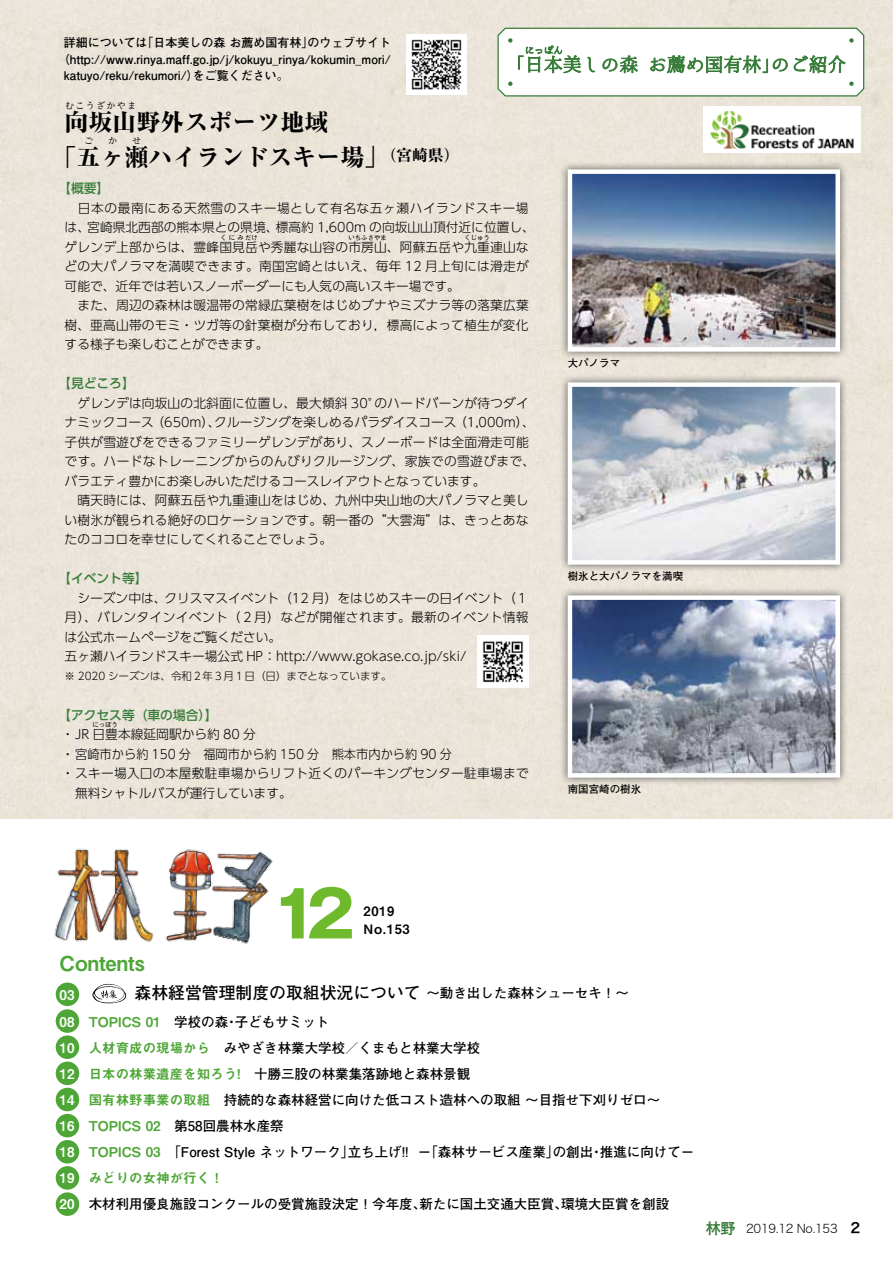
<style>
.page{position:relative;width:893px;height:1263px;background:#fff}
.page>*{position:absolute;margin:0;border:0;box-sizing:border-box;transform-origin:0 0}
.t1{font:700 63.75px "Gothic MB101 Pro";color:#6fba2c}
.t2{font:800 24px "Ryumin Pro";color:#000}
.t3{font:20.4px "Midashi Go Pro MB31";color:#4da635}
.t4{font:700 16.8px "Futo Go B101 Pro";color:#000}
.t5{font:700 13.5px/26px "Futo Go B101 Pro";color:#000}
.t6{font:13.5px "Midashi Go Pro MB31";color:#4da635}
.t7{font:13.5px "Midashi Go Pro MB31";color:#fff}
.t8{font:12.9px/18.1px "Midashi Go Pro MB31";letter-spacing:.05em;color:#000}
.t9{font:300 12.75px/19.5px "UD Shin Go Pro";letter-spacing:.01em;color:#000}
.t10{font:500 12.75px "UD Shin Go Pro";color:#387d39}
.t11{font:700 12px "Futo Go B101 Pro";color:#000}
.t12{font:12px "Hira Kaku Std W2";letter-spacing:-.025em;color:#000}
.t13{font:300 10.5px "UD Shin Go Pro";color:#000}
.t14{font:700 10.5px "Futo Go B101 Pro";color:#000}
.t15{font:800 9px "Ryumin Pro";letter-spacing:.145em;color:#000}
.t16{font:300 6.3px "UD Shin Go Pro";letter-spacing:.01em;color:#000}
.s1{font-size:13.5px}
.s2{font-family:"Midashi Go Pro MB31";font-weight:400;color:#fff}
.s3{font-family:"Midashi Go Pro MB31";font-weight:400;color:#4da635}
.s4{color:#fff}
.s5{font-family:"Hira Kaku Pro N W6";font-size:15px;color:#387d39}
.s6{font-family:"Hira Kaku Pro W6";font-size:13.8px}
</style>
<div class="page">
<img style="left:54px;top:848px;width:219px;height:96px">
<div style="left:56px;top:1192px;width:23px;height:24px;background:#4da635;border-radius:50%"></div>
<div style="left:56px;top:1114px;width:23px;height:23px;background:#4da635;border-radius:50%"></div>
<div style="left:56px;top:982px;width:23px;height:24px;background:#4da635;border-radius:50%"></div>
<div style="left:56px;top:1009px;width:23px;height:24px;background:#4da635;border-radius:50%"></div>
<div style="left:56px;top:1035px;width:23px;height:24px;background:#4da635;border-radius:50%"></div>
<div style="left:56px;top:1140px;width:23px;height:23px;background:#4da635;border-radius:50%"></div>
<div style="left:56px;top:1166px;width:23px;height:24px;background:#4da635;border-radius:50%"></div>
<div style="left:56px;top:1061px;width:23px;height:24px;background:#4da635;border-radius:50%"></div>
<div style="left:56px;top:1088px;width:23px;height:23px;background:#4da635;border-radius:50%"></div>
<svg style="left:92px;top:984px;width:34px;height:19px"></svg>
<svg style="left:496px;top:11px;width:369px;height:86px"></svg>
<img style="left:710px;top:111px;width:144px;height:38px">
<img style="left:411px;top:39px;width:51px;height:51px">
<div style="left:559px;top:374px;width:289px;height:199px;background:#000;opacity:.6"></div>
<img style="left:573px;top:387px;width:262px;height:173px">
<div style="left:568px;top:382px;width:272px;height:183px;border:4px solid #fff"></div>
<div style="left:559px;top:161px;width:289px;height:199px;background:#000;opacity:.6"></div>
<img style="left:573px;top:174px;width:262px;height:173px">
<div style="left:568px;top:169px;width:272px;height:183px;border:4px solid #fff"></div>
<div style="left:559px;top:587px;width:289px;height:199px;background:#000;opacity:.6"></div>
<img style="left:573px;top:600px;width:262px;height:173px">
<div style="left:568px;top:595px;width:272px;height:183px;border:4px solid #fff"></div>
<img style="left:482px;top:640px;width:42px;height:43px">
<p class="t11" style="left:64px;top:33px;width:329px">詳細については「日本美しの森 お薦め国有林」のウェブサイト</p>
<p class="t11" style="left:58px;top:49px;width:335px">（http://www.rinya.maff.go.jp/j/kokuyu_rinya/kokumin_mori/</p>
<p class="t11" style="left:64px;top:66px;width:226px">katuyo/reku/rekumori/）をご覧ください。</p>
<h2 class="t2" style="left:65px;top:103px;width:266px">向坂山野外スポーツ地域</h2>
<p class="t15" style="left:65px;top:99px;width:72px">むこうざかやま</p>
<h2 class="t2" style="left:53px;top:138px;width:408px">「五ヶ瀬ハイランドスキー場」<sup>（宮崎県）</sup></h2>
<p class="t15" style="left:84px;top:133px;width:10px">ご</p>
<p class="t15" style="left:108px;top:133px;width:10px">か</p>
<p class="t15" style="left:132px;top:133px;width:10px">せ</p>
<p class="t10" style="left:58px;top:178px;width:52px">【概要】</p>
<p class="t9" style="left:65px;top:198px;width:472px">　日本の最南にある天然雪のスキー場として有名な五ヶ瀬ハイランドスキー場は、宮崎県北西部の熊本県との県境、標高約 1,600m の向坂山山頂付近に位置し、ゲレンデ上部からは、霊峰国見岳や秀麗な山容の市房山、阿蘇五岳や九重連山な</p>
<p class="t16" style="left:220px;top:232px;width:39px">くにみだけ</p>
<p class="t16" style="left:348px;top:232px;width:40px">いちふさやま</p>
<p class="t16" style="left:464px;top:232px;width:27px">くじゅう</p>
<p class="t9" style="left:65px;top:256px;width:466px">どの大パノラマを満喫できます。南国宮崎とはいえ、毎年 12 月上旬には滑走が可能で、近年では若いスノーボーダーにも人気の高いスキー場です。<br>　また、周辺の森林は暖温帯の常緑広葉樹をはじめブナやミズナラ等の落葉広葉樹、亜高山帯のモミ・ツガ等の針葉樹が分布しており，標高によって植生が変化する様子も楽しむことができます。</p>
<p class="t10" style="left:58px;top:373px;width:78px">【見どころ】</p>
<p class="t9" style="left:65px;top:393px;width:472px">　ゲレンデは向坂山の北斜面に位置し、最大傾斜 30°のハードバーンが待つダイナミックコース（650m）、クルージングを楽しめるパラダイスコース（1,000m）、子供が雪遊びをできるファミリーゲレンデがあり、スノーボードは全面滑走可能です。ハードなトレーニングからのんびりクルージング、家族での雪遊びまで、バラエティ豊かにお楽しみいただけるコースレイアウトとなっています。<br>　晴天時には、阿蘇五岳や九重連山をはじめ、九州中央山地の大パノラマと美しい樹氷が観られる絶好のロケーションです。朝一番の“大雲海”は、きっとあなたのココロを幸せにしてくれることでしょう。</p>
<p class="t10" style="left:58px;top:568px;width:91px">【イベント等】</p>
<p class="t9" style="left:65px;top:588px;width:466px">　シーズン中は、クリスマスイベント（12 月）をはじめスキーの日イベント（１月）、バレンタインイベント（２月）などが開催されます。最新のイベント情報は公式ホームページをご覧ください。<br>五ヶ瀬ハイランドスキー場公式 HP：http://www.gokase.co.jp/ski/</p>
<p class="t13" style="left:65px;top:667px;width:328px">※ 2020 シーズンは、令和２年３月１日（日）までとなっています。</p>
<p class="t10" style="left:58px;top:705px;width:161px">【アクセス等（車の場合）】</p>
<p class="t9" style="left:61px;top:724px;width:196px">・ JR 日豊本線延岡駅から約 80 分</p>
<p class="t16" style="left:93px;top:720px;width:27px">にっぽう</p>
<p class="t9" style="left:61px;top:744px;width:392px">・ 宮崎市から約 150 分　福岡市から約 150 分　熊本市内から約 90 分</p>
<p class="t9" style="left:61px;top:763px;width:469px">・ スキー場入口の本屋敷駐車場からリフト近くのパーキングセンター駐車場まで</p>
<p class="t9" style="left:75px;top:783px;width:218px">無料シャトルバスが運行しています。</p>
<p class="t14" style="left:568px;top:355px;width:54px">大パノラマ</p>
<p class="t14" style="left:568px;top:568px;width:117px">樹氷と大パノラマを満喫</p>
<p class="t14" style="left:568px;top:781px;width:75px">南国宮崎の樹氷</p>
<h1 class="t1" style="left:271px;top:861px;width:85px">12</h1>
<p class="t8" style="left:364px;top:900px;width:48px">2019<br>No.153</p>
<h3 class="t3" style="left:60px;top:946px;width:87px">Contents</h3>
<p class="t7" style="left:60px;top:984px;width:17px">03</p>
<h3 class="t4" style="left:135px;top:979px;width:496px">森林経営管理制度の取組状況について <span class="s1">～動き出した森林シューセキ！～</span></h3>
<p class="t5" style="left:60px;top:1007px;width:636px"><span class="s2">08</span> <span class="s3">TOPICS 01</span> 学校の森・子どもサミット<br><span class="s2">10</span> <span class="s3">人材育成の現場から</span> みやざき林業大学校／くまもと林業大学校<br><span class="s2">12</span> <span class="s3">日本の林業遺産を知ろう!</span> 十勝三股の林業集落跡地と森林景観<br><span class="s2">14</span> <span class="s3">国有林野事業の取組</span> 持続的な森林経営に向けた低コスト造林への取組 ～目指せ下刈りゼロ～<br><span class="s2">16</span> <span class="s3">TOPICS 02</span> 第58回農林水産祭<br><span class="s2">18</span> <span class="s3">TOPICS 03</span> 「Forest Style ネットワーク」立ち上げ!! －「森林サービス産業」の創出・推進に向けて－</p>
<p class="t6" style="left:60px;top:1167px;width:166px"><span class="s4">19</span> みどりの女神が行く！</p>
<p class="t5" style="left:60px;top:1189px;width:611px"><span class="s2">20</span> 木材利用優良施設コンクールの受賞施設決定！今年度、新たに国土交通大臣賞、環境大臣賞を創設</p>
<p class="t12" style="left:706px;top:1219px;width:156px"><span class="s5">林野</span> 2019.12 No.153 <span class="s6">2</span></p>
</div>
